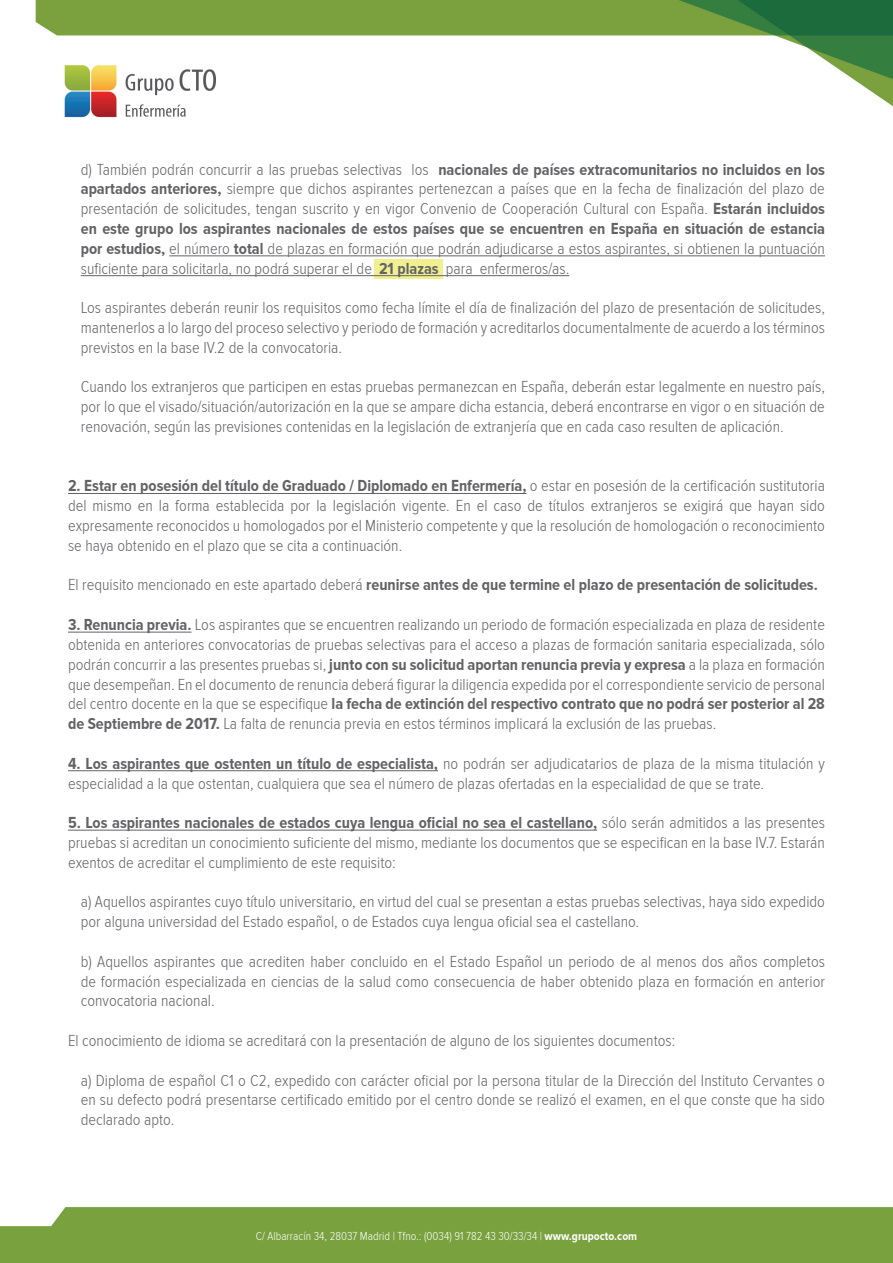
<style>
.page{position:relative;width:893px;height:1263px;background:#fff}
.page>*{position:absolute;margin:0;border:0;box-sizing:border-box;transform-origin:0 0}
.Texto_Basico{font:300 16.5px/19.8px "Proxima Nova Cond";color:#636366;text-align:justify}
.Texto_Basico-2{font:700 16.5px "Proxima Nova Cond";color:#636366}
.t1{font:300 12px "Proxima Nova Cond";color:#fff}
.s1{font-weight:700}
.s2{font-weight:300}
</style>
<div class="page">
<div style="left:0;top:1207px;width:893px;height:56px;background:#79a13e"></div>
<img style="left:35px;top:0;width:858px;height:118px">
<div style="left:374px;top:259px;width:68px;height:20px;background:#f1f091"></div>
<hr style="left:169px;top:256px;width:656px;height:1px;background:#636366">
<hr style="left:81px;top:275px;width:488px;height:1px;background:#636366">
<hr style="left:68px;top:493px;width:458px;height:1px;background:#636366">
<hr style="left:68px;top:632px;width:124px;height:1px;background:#636366">
<hr style="left:68px;top:770px;width:370px;height:1px;background:#636366">
<hr style="left:68px;top:830px;width:529px;height:1px;background:#636366">
<p class="Texto_Basico" style="left:81px;top:159px;width:746px">d) También podrán concurrir a las pruebas selectivas los <span class="s1">nacionales de países extracomunitarios no incluidos en los apartados anteriores,</span> siempre que dichos aspirantes pertenezcan a países que en la fecha de finalización del plazo de presentación de solicitudes, tengan suscrito y en vigor Convenio de Cooperación Cultural con España. <span class="s1">Estarán incluidos en este grupo los aspirantes nacionales de estos países que se encuentren en España en situación de estancia por estudios,</span> el número <span class="s1">total</span> de plazas en formación que podrán adjudicarse a estos aspirantes, si obtienen la puntuación suficiente para solicitarla, no podrá superar el de <span class="s1">21 plazas</span> para enfermeros/as.</p>
<p class="Texto_Basico" style="left:81px;top:298px;width:746px">Los aspirantes deberán reunir los requisitos como fecha límite el día de finalización del plazo de presentación de solicitudes, mantenerlos a lo largo del proceso selectivo y periodo de formación y acreditarlos documentalmente de acuerdo a los términos previstos en la base IV.2 de la convocatoria.</p>
<p class="Texto_Basico" style="left:81px;top:377px;width:746px">Cuando los extranjeros que participen en estas pruebas permanezcan en España, deberán estar legalmente en nuestro país, por lo que el visado/situación/autorización en la que se ampare dicha estancia, deberá encontrarse en vigor o en situación de renovación, según las previsiones contenidas en la legislación de extranjería que en cada caso resulten de aplicación.</p>
<p class="Texto_Basico" style="left:68px;top:476px;width:758px"><span class="s1">2. Estar en posesión del título de Graduado / Diplomado en Enfermería,</span> o estar en posesión de la certificación sustitutoria del mismo en la forma establecida por la legislación vigente. En el caso de títulos extranjeros se exigirá que hayan sido expresamente reconocidos u homologados por el Ministerio competente y que la resolución de homologación o reconocimiento se haya obtenido en el plazo que se cita a continuación.</p>
<p class="Texto_Basico-2" style="left:68px;top:576px;width:751px"><span class="s2">El requisito mencionado en este apartado deberá</span> reunirse antes de que termine el plazo de presentación de solicitudes.</p>
<p class="Texto_Basico" style="left:68px;top:615px;width:758px"><span class="s1">3. Renuncia previa.</span> Los aspirantes que se encuentren realizando un periodo de formación especializada en plaza de residente obtenida en anteriores convocatorias de pruebas selectivas para el acceso a plazas de formación sanitaria especializada, sólo podrán concurrir a las presentes pruebas si, <span class="s1">junto con su solicitud aportan renuncia previa y expresa</span> a la plaza en formación que desempeñan. En el documento de renuncia deberá figurar la diligencia expedida por el correspondiente servicio de personal del centro docente en la que se especifique <span class="s1">la fecha de extinción del respectivo contrato que no podrá ser posterior al 28 de Septiembre de 2017.</span> La falta de renuncia previa en estos términos implicará la exclusión de las pruebas.</p>
<p class="Texto_Basico" style="left:68px;top:753px;width:758px"><span class="s1">4. Los aspirantes que ostenten un título de especialista,</span> no podrán ser adjudicatarios de plaza de la misma titulación y especialidad a la que ostentan, cualquiera que sea el número de plazas ofertadas en la especialidad de que se trate.</p>
<p class="Texto_Basico" style="left:68px;top:813px;width:758px"><span class="s1">5. Los aspirantes nacionales de estados cuya lengua oficial no sea el castellano,</span> sólo serán admitidos a las presentes pruebas si acreditan un conocimiento suficiente del mismo, mediante los documentos que se especifican en la base IV.7. Estarán exentos de acreditar el cumplimiento de este requisito:</p>
<p class="Texto_Basico" style="left:81px;top:892px;width:746px">a) Aquellos aspirantes cuyo título universitario, en virtud del cual se presentan a estas pruebas selectivas, haya sido expedido por alguna universidad del Estado español, o de Estados cuya lengua oficial sea el castellano.</p>
<p class="Texto_Basico" style="left:81px;top:951px;width:746px">b) Aquellos aspirantes que acrediten haber concluido en el Estado Español un periodo de al menos dos años completos de formación especializada en ciencias de la salud como consecuencia de haber obtenido plaza en formación en anterior convocatoria nacional.</p>
<p class="Texto_Basico" style="left:68px;top:1030px;width:609px">El conocimiento de idioma se acreditará con la presentación de alguno de los siguientes documentos:</p>
<p class="Texto_Basico" style="left:81px;top:1070px;width:746px">a) Diploma de español C1 o C2, expedido con carácter oficial por la persona titular de la Dirección del Instituto Cervantes o en su defecto podrá presentarse certificado emitido por el centro donde se realizó el examen, en el que conste que ha sido declarado apto.</p>
<p class="t1" style="left:256px;top:1229px;width:383px">C/ Albarracín 34, 28037 Madrid | Tfno.: (0034) 91 782 43 30/33/34 | <span class="s1">www.grupocto.com</span></p>
</div>
